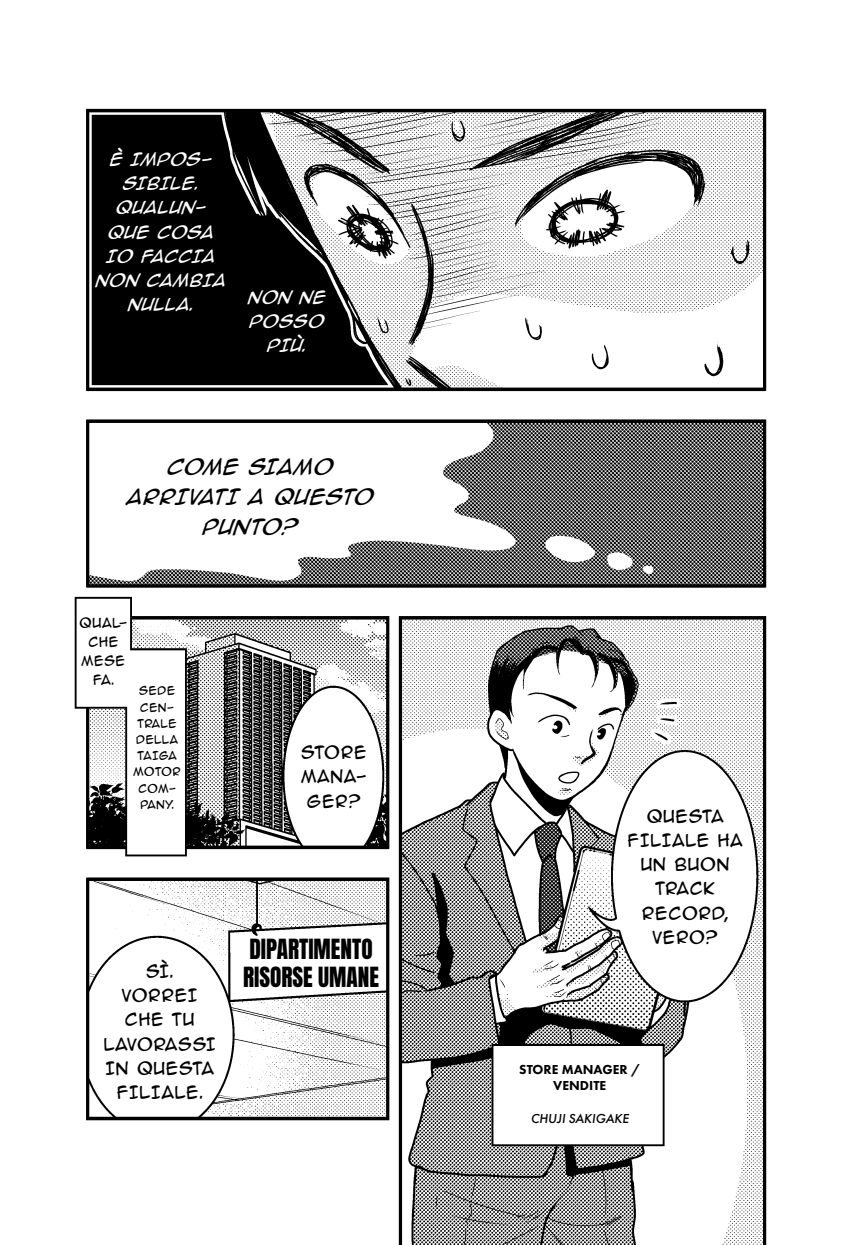
<style>
.page{position:relative;width:863px;height:1245px;background:#fff}
.page>*{position:absolute;margin:0;border:0;box-sizing:border-box;transform-origin:0 0}
.t1{font:italic 24.75px/29.7px "Anime Ace 3 BB";color:#000;text-align:center}
.t2{font:23.18px/27.9px "Anton";color:#000}
.t3{font:20.25px/24.3px "Anime Ace 3 BB";color:#000;text-align:center}
.t4{font:italic 20.25px/24.3px "Anime Ace 3 BB";color:#fff;text-align:center}
.t5{font:15.75px/18.9px "Anime Ace 3 BB";color:#000;text-align:center}
.t6{font:13.5px/16.2px "Anime Ace 3 BB";color:#000;text-align:center}
.t7{font:800 13.5px/16.2px "Futura PT";color:#000;text-align:center}
.t8{font:italic 500 13.5px "Futura PT";color:#000}
</style>
<div class="page">
<img style="left:74px;top:108px;width:693px;height:1137px">
<p class="t4" style="left:94px;top:146px;width:140px">ÈIMPOS-<br>SIBILE.<br>QUALUN-<br>QUECOSA<br>IO FACCIA<br>NONCAMBIA<br>NULLA.</p>
<p class="t4" style="left:246px;top:284px;width:87px">NONNE<br>POSSO<br>PIÙ.</p>
<p class="t1" style="left:124px;top:451px;width:258px">COMESIAMO<br>ARRIVATIAQUESTO<br>PUNTO?</p>
<p class="t5" style="left:79px;top:612px;width:50px">QUAL-<br>CHE<br>MESE<br>FA.</p>
<p class="t6" style="left:133px;top:682px;width:49px">SEDE<br>CEN-<br>TRALE<br>DELLA<br>TAIGA<br>MOTOR<br>COM-<br>PANY.</p>
<p class="t3" style="left:301px;top:739px;width:68px;text-align:justify">STORE MANA-GER?</p>
<p class="t3" style="left:103px;top:958px;width:114px">SÌ.<br>VORREI<br>CHE TU<br>LAVORASSI<br>IN QUESTA<br>FILIALE.</p>
<p class="t2" style="left:243px;top:937px;width:137px">DIPARTIMENTO<br>RISORSE UMANE</p>
<p class="t3" style="left:627px;top:803px;width:117px">QUESTA<br>FILIALE HA<br>UN BUON<br>TRACK<br>RECORD,<br>VERO?</p>
<p class="t7" style="left:519px;top:1061px;width:123px">STORE MANAGER /<br>VENDITE</p>
<p class="t8" style="left:530px;top:1110px;width:100px">CHUJI SAKIGAKE</p>
</div>
